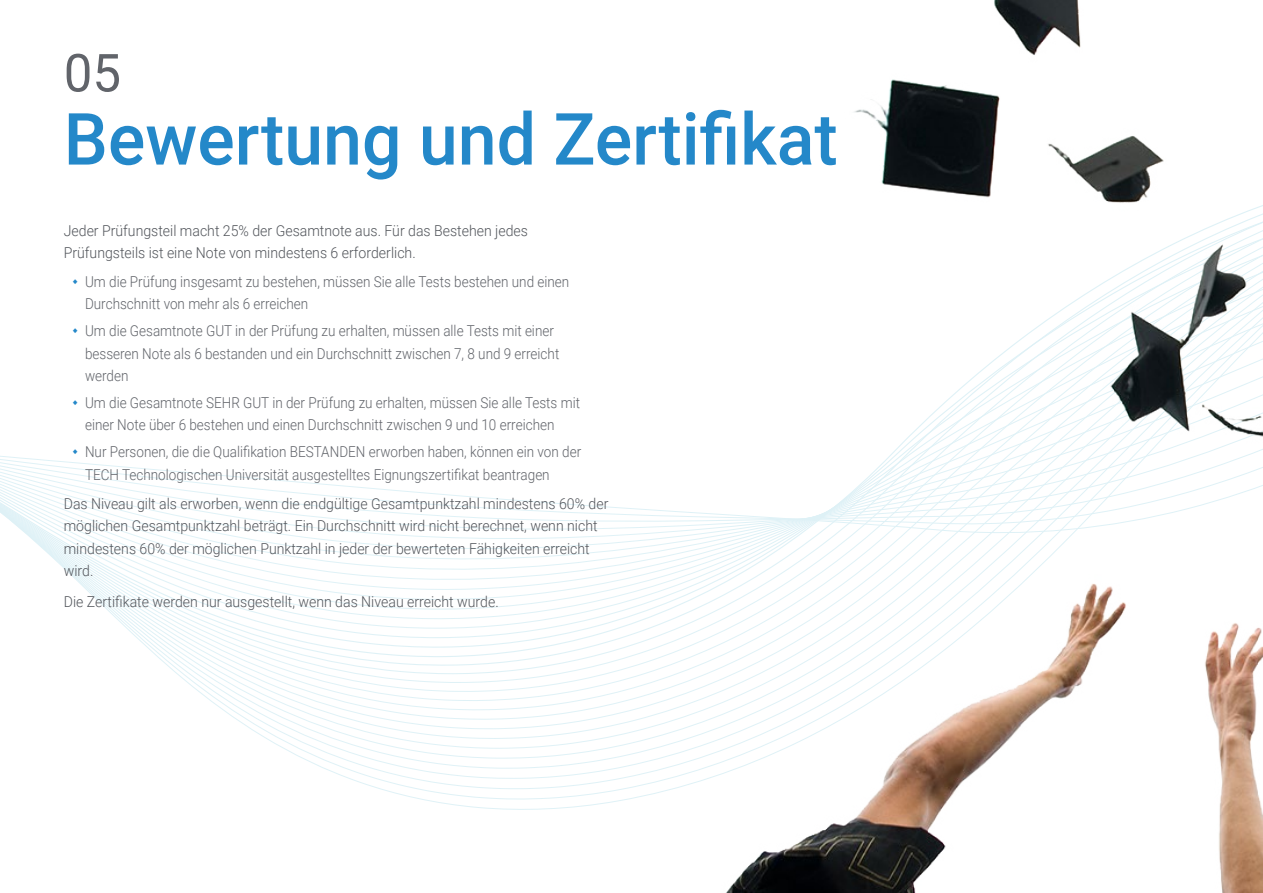
<style>
.page{position:relative;width:1263px;height:893px;background:#fff}
.page>*{position:absolute;margin:0;border:0;box-sizing:border-box;transform-origin:0 0}
.t1{font:500 72px "Roboto";color:#2488c9}
.t2{font:52.5px "Roboto";color:#61646a}
.t3{font:300 15px/22.5px "Roboto";color:#61646a;scale:.9 1}
.t4{font:300 15px/22.5px "Roboto";color:#52555b;scale:.94 1}
</style>
<div class="page">
<svg style="left:0;top:456px;width:685px;height:354px"></svg>
<img style="left:685px;top:0;width:578px;height:893px">
<h2 class="t2" style="left:64px;top:36px;width:59px">05</h2>
<h1 class="t1" style="left:64px;top:89px;width:775px">Bewertung und Zertifikat</h1>
<p class="t4" style="left:64px;top:218px;width:495px">Jeder Prüfungsteil macht 25% der Gesamtnote aus. Für das Bestehen jedes<br>Prüfungsteils ist eine Note von mindestens 6 erforderlich.</p>
<p class="t3" style="left:85px;top:270px;width:540px">Um die Prüfung insgesamt zu bestehen, müssen Sie alle Tests bestehen und einen<br>Durchschnitt von mehr als 6 erreichen</p>
<p class="t3" style="left:85px;top:319px;width:528px">Um die Gesamtnote GUT in der Prüfung zu erhalten, müssen alle Tests mit einer besseren Note als 6 bestanden und ein Durchschnitt zwischen 7, 8 und 9 erreicht werden</p>
<p class="t3" style="left:85px;top:391px;width:551px">Um die Gesamtnote SEHR GUT in der Prüfung zu erhalten, müssen Sie alle Tests mit einer Note über 6 bestehen und einen Durchschnitt zwischen 9 und 10 erreichen</p>
<p class="t3" style="left:85px;top:440px;width:553px">Nur Personen, die die Qualifikation BESTANDEN erworben haben, können ein von der<br>TECH Technologischen Universität ausgestelltes Eignungszertifikat beantragen</p>
<p class="t4" style="left:64px;top:491px;width:581px">Das Niveau gilt als erworben, wenn die endgültige Gesamtpunktzahl mindestens 60% der möglichen Gesamtpunktzahl beträgt. Ein Durchschnitt wird nicht berechnet, wenn nicht mindestens 60% der möglichen Punktzahl in jeder der bewerteten Fähigkeiten erreicht wird.</p>
<p class="t4" style="left:64px;top:590px;width:464px">Die Zertifikate werden nur ausgestellt, wenn das Niveau erreicht wurde.</p>
</div>
